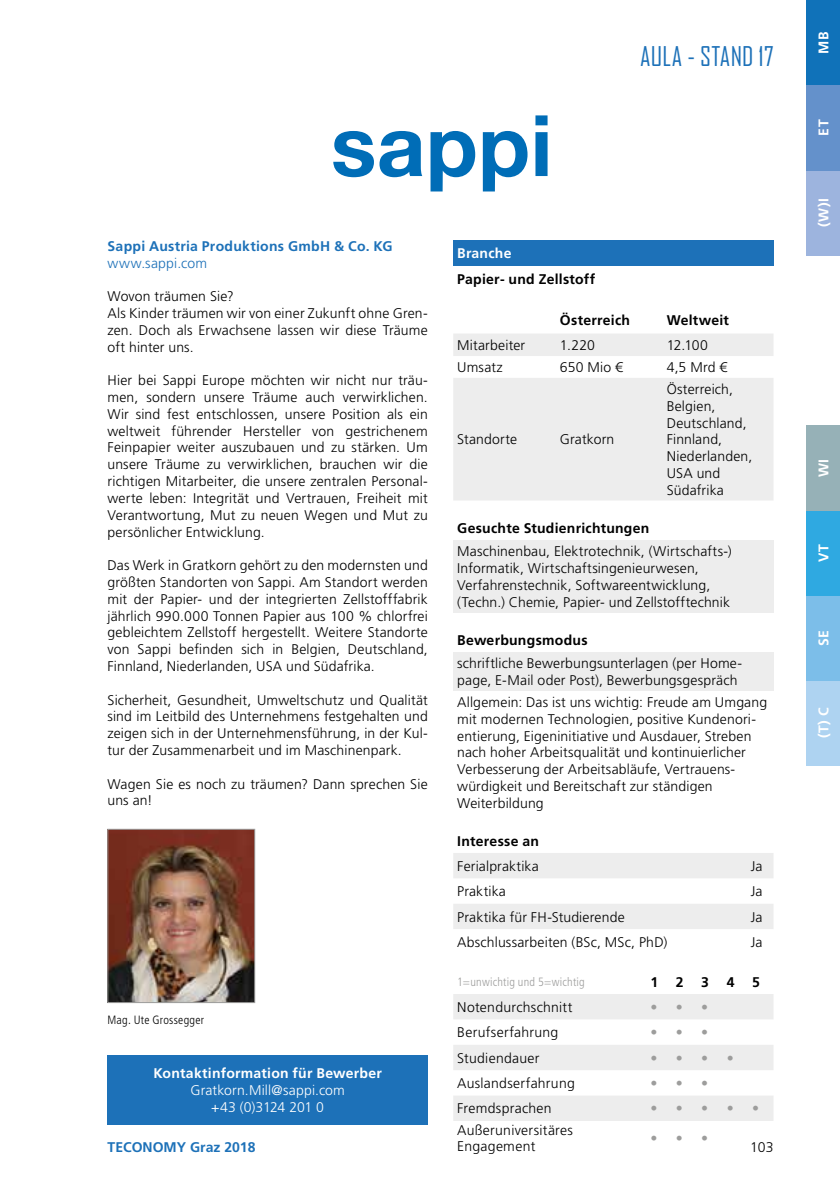
<style>
.page{position:relative;width:840px;height:1191px;background:#fff}
.page>*{position:absolute;margin:0;border:0;box-sizing:border-box;transform-origin:0 0}
.t1{font:26px "Agency FB";letter-spacing:.01em;color:#1d71b8}
.t2{font:300 14px/16.8px "Frutiger LT Std";letter-spacing:.01em;color:#000}
.t3{font:700 14px "Frutiger LT Std";letter-spacing:.02em;color:#000}
.t4{font:700 14px "Frutiger LT Std";letter-spacing:.02em;color:#fff}
.t5{font:700 14px "Frutiger LT Std";letter-spacing:.015em;color:#1d71b8}
.t6{font:300 14px/16.8px "Frutiger LT Std";letter-spacing:.005em;color:#fff;text-align:center}
.t7{font:300 14px "Frutiger LT Std";color:#9d9d9c}
.t8{font:300 14px "Frutiger LT Std";letter-spacing:.015em;color:#1d71b8}
.t9{font:300 condensed 12px "Frutiger LT Std";letter-spacing:.02em;color:#9d9d9c}
.t10{font:300 condensed 12px "Frutiger LT Std";letter-spacing:.02em;color:#000}
</style>
<div class="page">
<svg style="left:453px;top:334px;width:320px;height:166px;background:#efefef"></svg>
<div style="left:453px;top:540px;width:320px;height:72px;background:#ededed"></div>
<div style="left:453px;top:652px;width:320px;height:38px;background:#ededed"></div>
<div style="left:453px;top:240px;width:320px;height:26px;background:#1d71b8"></div>
<div style="left:107px;top:1055px;width:320px;height:69px;background:#1d71b8"></div>
<img style="left:109px;top:831px;width:144px;height:169px">
<div style="left:107px;top:829px;width:148px;height:173px;border:1px solid #9d9d9c"></div>
<svg style="left:453px;top:853px;width:320px;height:76px"></svg>
<svg style="left:333px;top:115px;width:214px;height:76px"></svg>
<svg style="left:453px;top:994px;width:320px;height:127px;fill:#ededed"></svg>
<div style="left:806px;top:0;width:33px;height:85px;background:#1072b9"></div>
<div style="left:806px;top:170px;width:33px;height:85px;background:#9db4de"></div>
<div style="left:806px;top:85px;width:33px;height:85px;background:#6491cb"></div>
<div style="left:806px;top:680px;width:33px;height:85px;background:#aed3f1"></div>
<div style="left:806px;top:595px;width:33px;height:85px;background:#7cbee9"></div>
<div style="left:806px;top:510px;width:33px;height:85px;background:#2fa9e1"></div>
<div style="left:806px;top:425px;width:33px;height:85px;background:#96b1b7"></div>
<h1 class="t1" style="left:639px;top:41px;width:135px">AULA - STAND 17</h1>
<p class="t5" style="left:107px;top:238px;width:286px">Sappi Austria Produktions GmbH &amp; Co. KG</p>
<p class="t8" style="left:107px;top:255px;width:101px">www.sappi.com</p>
<p class="t2" style="left:107px;top:288px;width:321px">Wovon träumen Sie?<br>Als Kinder träumen wir von einer Zukunft ohne Gren&shy;zen. Doch als Erwachsene lassen wir diese Träume oft hinter uns.</p>
<p class="t2" style="left:107px;top:372px;width:321px;text-align:justify">Hier bei Sappi Europe möchten wir nicht nur träu&shy;men, sondern unsere Träume auch verwirklichen.<br>Wir sind fest entschlossen, unsere Position als ein weltweit führender Hersteller von gestrichenem Feinpapier weiter auszubauen und zu stärken. Um unsere Träume zu verwirklichen, brauchen wir die richtigen Mitarbeiter, die unsere zentralen Personal&shy;werte leben: Integrität und Vertrauen, Freiheit mit Verantwortung, Mut zu neuen Wegen und Mut zu persönlicher Entwicklung.</p>
<p class="t2" style="left:107px;top:557px;width:321px;text-align:justify">Das Werk in Gratkorn gehört zu den modernsten und größten Standorten von Sappi. Am Standort werden mit der Papier- und der integrierten Zellstofffabrik jährlich 990.000 Tonnen Papier aus 100 % chlorfrei gebleichtem Zellstoff hergestellt. Weitere Standorte von Sappi befinden sich in Belgien, Deutschland, Finnland, Niederlanden, USA und Südafrika.</p>
<p class="t2" style="left:107px;top:691px;width:321px;text-align:justify">Sicherheit, Gesundheit, Umweltschutz und Qualität sind im Leitbild des Unternehmens festgehalten und zeigen sich in der Unternehmensführung, in der Kul&shy;tur der Zusammenarbeit und im Maschinenpark.</p>
<p class="t2" style="left:107px;top:775px;width:321px">Wagen Sie es noch zu träumen? Dann sprechen Sie uns an!</p>
<p class="t4" style="left:457px;top:245px;width:56px">Branche</p>
<p class="t3" style="left:457px;top:270px;width:139px">Papier- und Zellstoff</p>
<p class="t3" style="left:559px;top:311px;width:72px">Österreich</p>
<p class="t3" style="left:666px;top:311px;width:64px">Weltweit</p>
<p class="t2" style="left:457px;top:337px;width:70px">Mitarbeiter</p>
<p class="t2" style="left:559px;top:337px;width:36px">1.220</p>
<p class="t2" style="left:666px;top:337px;width:43px">12.100</p>
<p class="t2" style="left:457px;top:359px;width:47px">Umsatz</p>
<p class="t2" style="left:559px;top:359px;width:64px">650 Mio €</p>
<p class="t2" style="left:666px;top:359px;width:62px">4,5 Mrd €</p>
<p class="t2" style="left:457px;top:431px;width:61px">Standorte</p>
<p class="t2" style="left:559px;top:431px;width:56px">Gratkorn</p>
<p class="t2" style="left:666px;top:381px;width:87px">Österreich,<br>Belgien,<br>Deutschland,<br>Finnland,<br>Niederlanden,<br>USA und<br>Südafrika</p>
<p class="t3" style="left:457px;top:519px;width:194px">Gesuchte Studienrichtungen</p>
<p class="t2" style="left:457px;top:543px;width:276px">Maschinenbau, Elektrotechnik, (Wirtschafts-)<br>Informatik, Wirtschaftsingenieurwesen, Verfahrenstechnik, Softwareentwicklung, (Techn.) Chemie, Papier- und Zellstofftechnik</p>
<p class="t3" style="left:457px;top:631px;width:132px">Bewerbungsmodus</p>
<p class="t2" style="left:457px;top:655px;width:286px">schriftliche Bewerbungsunterlagen (per Home&shy;page, E-Mail oder Post), Bewerbungsgespräch</p>
<p class="t2" style="left:457px;top:694px;width:311px">Allgemein: Das ist uns wichtig: Freude am Umgang mit modernen Technologien, positive Kundenori&shy;entierung, Eigeninitiative und Ausdauer, Streben nach hoher Arbeitsqualität und kontinuierlicher Verbesserung der Arbeitsabläufe, Vertrauens&shy;würdigkeit und Bereitschaft zur ständigen Weiterbildung</p>
<p class="t3" style="left:457px;top:832px;width:83px">Interesse an</p>
<p class="t2" style="left:457px;top:858px;width:83px">Ferialpraktika</p>
<p class="t2" style="left:750px;top:858px;width:13px">Ja</p>
<p class="t2" style="left:457px;top:883px;width:50px">Praktika</p>
<p class="t2" style="left:750px;top:883px;width:13px">Ja</p>
<p class="t2" style="left:457px;top:908px;width:169px">Praktika für FH-Studierende</p>
<p class="t2" style="left:750px;top:908px;width:13px">Ja</p>
<p class="t2" style="left:457px;top:934px;width:212px">Abschlussarbeiten (BSc, MSc, PhD)</p>
<p class="t2" style="left:750px;top:934px;width:13px">Ja</p>
<p class="t9" style="left:457px;top:975px;width:129px">1=unwichtig und 5=wichtig</p>
<p class="t3" style="left:650px;top:973px;width:9px">1</p>
<p class="t3" style="left:675px;top:973px;width:9px">2</p>
<p class="t3" style="left:701px;top:973px;width:9px">3</p>
<p class="t3" style="left:726px;top:973px;width:9px">4</p>
<p class="t3" style="left:751px;top:973px;width:9px">5</p>
<p class="t2" style="left:457px;top:999px;width:117px">Notendurchschnitt</p>
<p class="t7" style="left:650px;top:999px;width:34px">• •</p>
<p class="t7" style="left:700px;top:999px;width:8px">•</p>
<p class="t2" style="left:457px;top:1024px;width:103px">Berufserfahrung</p>
<p class="t7" style="left:650px;top:1024px;width:34px">• •</p>
<p class="t7" style="left:700px;top:1024px;width:8px">•</p>
<p class="t2" style="left:457px;top:1049px;width:84px">Studiendauer</p>
<p class="t7" style="left:650px;top:1050px;width:34px">• •</p>
<p class="t7" style="left:700px;top:1050px;width:34px">• •</p>
<p class="t2" style="left:457px;top:1075px;width:119px">Auslandserfahrung</p>
<p class="t7" style="left:650px;top:1075px;width:34px">• •</p>
<p class="t7" style="left:700px;top:1075px;width:8px">•</p>
<p class="t2" style="left:457px;top:1100px;width:96px">Fremdsprachen</p>
<p class="t7" style="left:650px;top:1100px;width:34px">• •</p>
<p class="t7" style="left:700px;top:1100px;width:34px">• •</p>
<p class="t7" style="left:751px;top:1100px;width:8px">•</p>
<p class="t2" style="left:457px;top:1122px;width:117px;line-height:16px">Außeruniversitäres<br>Engagement</p>
<p class="t7" style="left:650px;top:1130px;width:34px">• •</p>
<p class="t7" style="left:700px;top:1130px;width:8px">•</p>
<p class="t10" style="left:107px;top:1013px;width:98px">Mag. Ute Grossegger</p>
<p class="t4" style="left:153px;top:1065px;width:230px">Kontaktinformation für Bewerber</p>
<p class="t6" style="left:190px;top:1082px;width:156px">Gratkorn.Mill@sappi.com +43 (0)3124 201 0</p>
<p class="t5" style="left:107px;top:1138px;width:149px">TECONOMY Graz 2018</p>
<p class="t2" style="left:749px;top:1138px;width:25px">103</p>
<p class="t4" style="left:815px;top:54px;width:24px;rotate:-90deg">MB</p>
<p class="t4" style="left:815px;top:136px;width:18px;rotate:-90deg">ET</p>
<p class="t4" style="left:815px;top:227px;width:30px;rotate:-90deg">(W)I</p>
<p class="t4" style="left:815px;top:477px;width:20px;rotate:-90deg">WI</p>
<p class="t4" style="left:815px;top:562px;width:19px;rotate:-90deg">VT</p>
<p class="t4" style="left:815px;top:646px;width:17px;rotate:-90deg">SE</p>
<p class="t4" style="left:815px;top:738px;width:32px;rotate:-90deg">(T) C</p>
</div>
